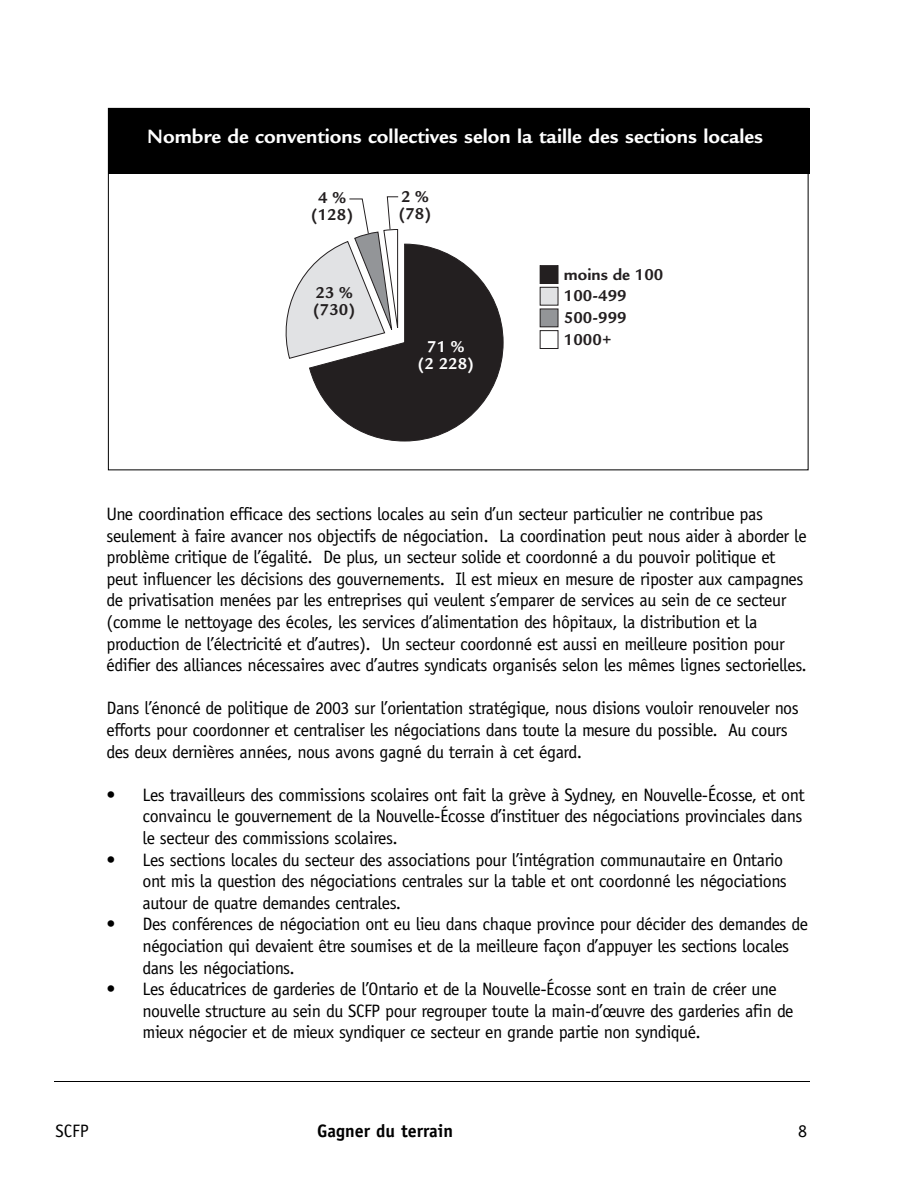
<style>
.page{position:relative;width:918px;height:1188px;background:#fff}
.page>*{position:absolute;margin:0;border:0;box-sizing:border-box;transform-origin:0 0}
.t1{font:700 21px "Legacy Sans";color:#fff}
.t2{font:18px/21.6px "Officina Sans";letter-spacing:-.025em;color:#000}
.t3{font:700 18px "Officina Sans";color:#000}
.t4{font:700 17.1px/17.1px "Legacy Sans";color:#231f20}
.t5{font:700 17.1px/17.1px "Legacy Sans";color:#fff;text-align:center}
</style>
<div class="page">
<hr style="left:54px;top:1081px;width:756px;height:1px;background:#000">
<div style="left:540px;top:266px;width:18px;height:17px;background:#231f20"></div>
<div style="left:540px;top:265px;width:18px;height:19px;border:1px solid #231f20"></div>
<div style="left:540px;top:287px;width:18px;height:18px;background:#e1e2e4"></div>
<div style="left:540px;top:287px;width:18px;height:19px;border:1px solid #231f20"></div>
<div style="left:540px;top:309px;width:18px;height:18px;background:#939598"></div>
<div style="left:540px;top:309px;width:18px;height:18px;border:1px solid #231f20"></div>
<div style="left:540px;top:330px;width:18px;height:19px;border:1px solid #231f20"></div>
<svg style="left:286px;top:196px;width:218px;height:245px"></svg>
<div style="left:108px;top:108px;width:702px;height:66px;background:#000"></div>
<p class="t1" style="left:147px;top:129px;width:617px">Nombre de conventions collectives selon la taille des sections locales</p>
<p class="t4" style="left:311px;top:191px;width:43px;text-align:center">4 % (128)</p>
<p class="t4" style="left:313px;top:286px;width:43px">23 % (730)</p>
<p class="t4" style="left:399px;top:190px;width:34px">2 % (78)</p>
<p class="t5" style="left:418px;top:340px;width:58px">71 % (2 228)</p>
<p class="t4" style="left:564px;top:265px;width:101px;line-height:21.6px">moins de 100<br>100-499<br>500-999<br>1000+</p>
<p class="t2" style="left:106px;top:505px;width:702px">Une coordination efficace des sections locales au sein d’un secteur particulier ne contribue pas seulement à faire avancer nos objectifs de négociation. La coordination peut nous aider à aborder le problème critique de l’égalité. De plus, un secteur solide et coordonné a du pouvoir politique et peut influencer les décisions des gouvernements. Il est mieux en mesure de riposter aux campagnes de privatisation menées par les entreprises qui veulent s’emparer de services au sein de ce secteur (comme le nettoyage des écoles, les services d’alimentation des hôpitaux, la distribution et la production de l’électricité et d’autres). Un secteur coordonné est aussi en meilleure position pour édifier des alliances nécessaires avec d’autres syndicats organisés selon les mêmes lignes sectorielles.</p>
<p class="t2" style="left:106px;top:699px;width:694px">Dans l’énoncé de politique de 2003 sur l’orientation stratégique, nous disions vouloir renouveler nos efforts pour coordonner et centraliser les négociations dans toute la mesure du possible. Au cours des deux dernières années, nous avons gagné du terrain à cet égard.</p>
<p class="t2" style="left:142px;top:785px;width:664px;text-indent:-36px">• Les travailleurs des commissions scolaires ont fait la grève à Sydney, en Nouvelle-Écosse, et ont convaincu le gouvernement de la Nouvelle-Écosse d’instituer des négociations provinciales dans le secteur des commissions scolaires.</p>
<p class="t2" style="left:142px;top:850px;width:646px;text-indent:-36px">• Les sections locales du secteur des associations pour l’intégration communautaire en Ontario ont mis la question des négociations centrales sur la table et ont coordonné les négociations autour de quatre demandes centrales.</p>
<p class="t2" style="left:142px;top:915px;width:667px;text-indent:-36px">• Des conférences de négociation ont eu lieu dans chaque province pour décider des demandes de négociation qui devaient être soumises et de la meilleure façon d’appuyer les sections locales dans les négociations.</p>
<p class="t2" style="left:142px;top:980px;width:653px;text-indent:-36px">• Les éducatrices de garderies de l’Ontario et de la Nouvelle-Écosse sont en train de créer une nouvelle structure au sein du SCFP pour regrouper toute la main-d’œuvre des garderies afin de mieux négocier et de mieux syndiquer ce secteur en grande partie non syndiqué.</p>
<p class="t2" style="left:56px;top:1121px;width:35px">SCFP</p>
<p class="t3" style="left:317px;top:1123px;width:137px">Gagner du terrain</p>
<p class="t2" style="left:798px;top:1121px;width:10px">8</p>
</div>
